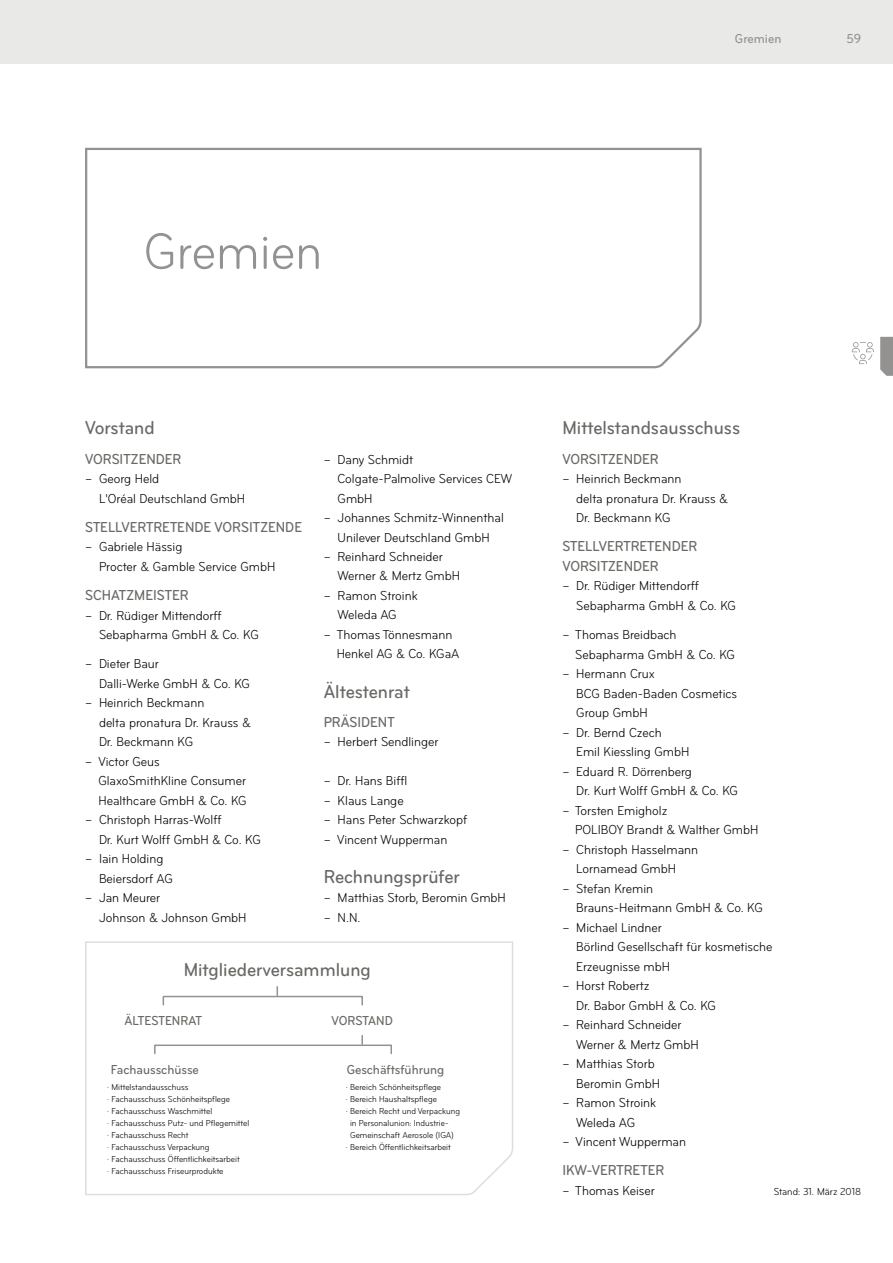
<style>
.page{position:relative;width:893px;height:1263px;background:#fff}
.page>*{position:absolute;margin:0;border:0;box-sizing:border-box;transform-origin:0 0}
.t1{font:condensed 52.5px "Bryant";color:#949290}
.t2{font:500 condensed 19.5px "Bryant";color:#6a6864}
.t3{font:500 condensed 15px/19.5px "Bryant";color:#6a6864}
.t4{font:condensed 13.5px/19.5px "Bryant";color:#000}
.t5{font:500 condensed 13.5px "Bryant";color:#6a6864}
.t6{font:500 condensed 13.5px "Bryant";color:#949290}
.t7{font:condensed 10.5px "Bryant";color:#000}
.t8{font:condensed 9px/12px "Bryant";color:#000}
</style>
<div class="page">
<div style="left:0;top:0;width:893px;height:64px;background:#e9e9e8"></div>
<svg style="left:85px;top:147px;width:617px;height:222px"></svg>
<svg style="left:85px;top:941px;width:429px;height:255px"></svg>
<div style="left:163px;top:996px;width:200px;height:9px;border:2px solid #949290"></div>
<svg style="left:361px;top:1035px;width:2px;height:9px"></svg>
<div style="left:154px;top:1044px;width:238px;height:10px;border:2px solid #949290"></div>
<svg style="left:852px;top:342px;width:22px;height:22px"></svg>
<svg style="left:880px;top:337px;width:13px;height:39px"></svg>
<p class="t6" style="left:735px;top:30px;width:48px">Gremien</p>
<p class="t6" style="left:846px;top:30px;width:16px">59</p>
<h1 class="t1" style="left:144px;top:221px;width:180px">Gremien</h1>
<h2 class="t2" style="left:85px;top:416px;width:71px">Vorstand</h2>
<p class="t3" style="left:85px;top:449px;width:98px">VORSITZENDER</p>
<p class="t4" style="left:99px;top:469px;width:148px;text-indent:-14px">– Georg Held<br>L'Oréal Deutschland GmbH</p>
<p class="t3" style="left:85px;top:517px;width:218px">STELLVERTRETENDE VORSITZENDE</p>
<p class="t4" style="left:99px;top:537px;width:178px;text-indent:-14px">– Gabriele Hässig<br>Procter &amp; Gamble Service GmbH</p>
<p class="t3" style="left:85px;top:585px;width:105px">SCHATZMEISTER</p>
<p class="t4" style="left:99px;top:606px;width:161px;text-indent:-14px">– Dr. Rüdiger Mittendorff<br>Sebapharma GmbH &amp; Co. KG</p>
<p class="t4" style="left:99px;top:654px;width:152px;text-indent:-14px">– Dieter Baur<br>Dalli-Werke GmbH &amp; Co. KG</p>
<p class="t4" style="left:99px;top:693px;width:153px;text-indent:-14px">– Heinrich Beckmann<br>delta pronatura Dr. Krauss &amp;<br>Dr. Beckmann KG</p>
<p class="t4" style="left:98px;top:752px;width:150px;text-indent:-13px">– Victor Geus<br>GlaxoSmithKline Consumer<br>Healthcare GmbH &amp; Co. KG</p>
<p class="t4" style="left:99px;top:810px;width:163px;text-indent:-14px">– Christoph Harras-Wolff<br>Dr. Kurt Wolff GmbH &amp; Co. KG</p>
<p class="t4" style="left:99px;top:849px;width:75px;text-indent:-14px">– Iain Holding<br>Beiersdorf AG</p>
<p class="t4" style="left:99px;top:888px;width:149px;text-indent:-14px">– Jan Meurer<br>Johnson &amp; Johnson GmbH</p>
<p class="t4" style="left:338px;top:449px;width:176px;text-indent:-14px">– Dany Schmidt<br>Colgate-Palmolive Services CEW<br>GmbH</p>
<p class="t4" style="left:324px;top:508px;width:182px;text-align:center">– Johannes Schmitz-Winnenthal<br>Unilever Deutschland GmbH</p>
<p class="t4" style="left:338px;top:547px;width:124px;text-indent:-14px">– Reinhard Schneider<br>Werner &amp; Mertz GmbH</p>
<p class="t4" style="left:324px;top:586px;width:95px;text-align:center">– Ramon Stroink<br>Weleda AG</p>
<p class="t4" style="left:337px;top:625px;width:124px;text-indent:-13px">– Thomas Tönnesmann<br>Henkel AG &amp; Co. KGaA</p>
<h2 class="t2" style="left:324px;top:679px;width:87px">Ältestenrat</h2>
<p class="t3" style="left:324px;top:712px;width:72px">PRÄSIDENT</p>
<p class="t4" style="left:324px;top:732px;width:116px">– Herbert Sendlinger</p>
<p class="t4" style="left:324px;top:771px;width:85px">– Dr. Hans Biffl</p>
<p class="t4" style="left:324px;top:791px;width:81px">– Klaus Lange</p>
<p class="t4" style="left:324px;top:810px;width:145px">– Hans Peter Schwarzkopf</p>
<p class="t4" style="left:324px;top:830px;width:125px">– Vincent Wupperman</p>
<h2 class="t2" style="left:324px;top:864px;width:137px">Rechnungsprüfer</h2>
<p class="t4" style="left:324px;top:888px;width:184px">– Matthias Storb, Beromin GmbH</p>
<p class="t4" style="left:324px;top:908px;width:38px">– N.N.</p>
<h2 class="t2" style="left:184px;top:958px;width:189px">Mitgliederversammlung</h2>
<p class="t5" style="left:125px;top:1012px;width:79px">ÄLTESTENRAT</p>
<p class="t5" style="left:332px;top:1012px;width:63px">VORSTAND</p>
<p class="t5" style="left:111px;top:1061px;width:90px">Fachausschüsse</p>
<p class="t5" style="left:347px;top:1061px;width:99px">Geschäftsführung</p>
<p class="t8" style="left:107px;top:1081px;width:144px">³ Mittelstandausschuss<br>³ Fachausschuss Schönheitspflege<br>³ Fachausschuss Waschmittel<br>³ Fachausschuss Putz- und Pflegemittel<br>³ Fachausschuss Recht<br>³ Fachausschuss Verpackung<br>³ Fachausschuss Öffentlichkeitsarbeit<br>³ Fachausschuss Friseurprodukte</p>
<p class="t8" style="left:346px;top:1081px;width:97px">³ Bereich Schönheitspflege</p>
<p class="t8" style="left:346px;top:1093px;width:93px">³ Bereich Haushaltspflege</p>
<p class="t8" style="left:346px;top:1105px;width:116px">³ Bereich Recht und Verpackung</p>
<p class="t8" style="left:350px;top:1117px;width:100px">in Personalunion: Industrie-</p>
<p class="t8" style="left:350px;top:1129px;width:105px">Gemeinschaft Aerosole (IGA)</p>
<p class="t8" style="left:346px;top:1141px;width:107px">³ Bereich Öffentlichkeitsarbeit</p>
<h2 class="t2" style="left:562px;top:416px;width:179px">Mittelstandsausschuss</h2>
<p class="t3" style="left:562px;top:449px;width:98px">VORSITZENDER</p>
<p class="t4" style="left:576px;top:469px;width:153px;text-indent:-14px">– Heinrich Beckmann<br>delta pronatura Dr. Krauss &amp;<br>Dr. Beckmann KG</p>
<p class="t3" style="left:562px;top:537px;width:136px">STELLVERTRETENDER<br>VORSITZENDER</p>
<p class="t4" style="left:576px;top:576px;width:161px;text-indent:-14px">– Dr. Rüdiger Mittendorff<br>Sebapharma GmbH &amp; Co. KG</p>
<p class="t4" style="left:575px;top:625px;width:161px;text-indent:-13px">– Thomas Breidbach<br>Sebapharma GmbH &amp; Co. KG</p>
<p class="t4" style="left:576px;top:664px;width:162px;text-indent:-14px">– Hermann Crux<br>BCG Baden-Baden Cosmetics<br>Group GmbH</p>
<p class="t4" style="left:576px;top:723px;width:115px;text-indent:-14px">– Dr. Bernd Czech<br>Emil Kiessling GmbH</p>
<p class="t4" style="left:576px;top:761px;width:163px;text-indent:-14px">– Eduard R. Dörrenberg<br>Dr. Kurt Wolff GmbH &amp; Co. KG</p>
<p class="t4" style="left:575px;top:800px;width:185px;text-indent:-13px">– Torsten Emigholz<br>POLIBOY Brandt &amp; Walther GmbH</p>
<p class="t4" style="left:576px;top:839px;width:123px;text-indent:-14px">– Christoph Hasselmann<br>Lornamead GmbH</p>
<p class="t4" style="left:576px;top:878px;width:188px;text-indent:-14px">– Stefan Kremin<br>Brauns-Heitmann GmbH &amp; Co. KG</p>
<p class="t4" style="left:576px;top:917px;width:198px;text-indent:-14px">– Michael Lindner<br>Börlind Gesellschaft für kosmetische<br>Erzeugnisse mbH</p>
<p class="t4" style="left:576px;top:976px;width:141px;text-indent:-14px">– Horst Robertz<br>Dr. Babor GmbH &amp; Co. KG</p>
<p class="t4" style="left:576px;top:1015px;width:124px;text-indent:-14px">– Reinhard Schneider<br>Werner &amp; Mertz GmbH</p>
<p class="t4" style="left:576px;top:1054px;width:85px;text-indent:-14px">– Matthias Storb<br>Beromin GmbH</p>
<p class="t4" style="left:562px;top:1093px;width:95px;text-align:center">– Ramon Stroink<br>Weleda AG</p>
<p class="t4" style="left:562px;top:1132px;width:125px">– Vincent Wupperman</p>
<p class="t3" style="left:562px;top:1161px;width:103px">IKW-VERTRETER</p>
<p class="t4" style="left:562px;top:1181px;width:94px">– Thomas Keiser</p>
<p class="t7" style="left:774px;top:1185px;width:89px">Stand: 31. März 2018</p>
</div>
